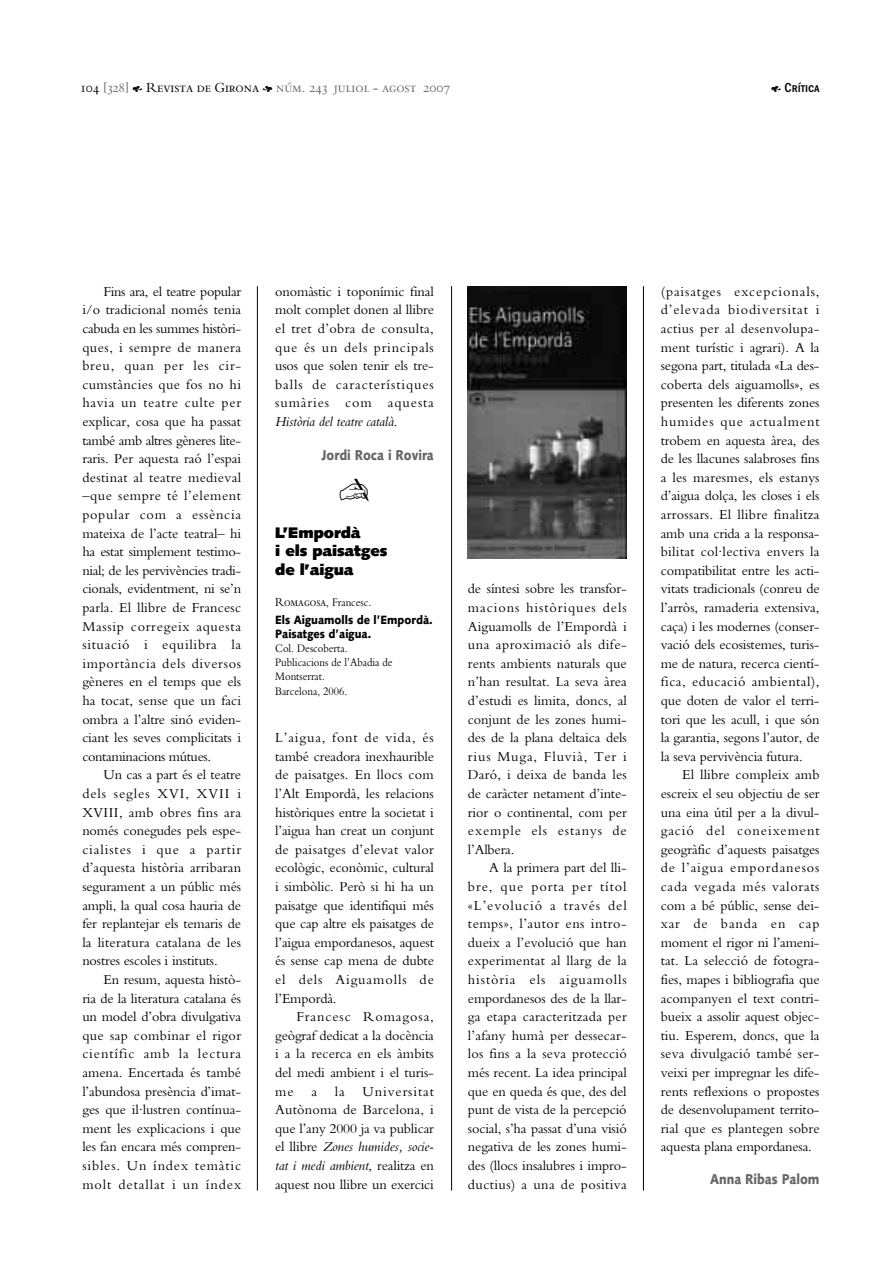
<style>
.page{position:relative;width:893px;height:1263px;background:#fff}
.page>*{position:absolute;margin:0;border:0;box-sizing:border-box;transform-origin:0 0}
.t1{font:900 15.3px/18.6px "Syntax";color:#000}
.t2{font:14.25px/18.6px "Bembo";letter-spacing:-.01em;color:#000;text-align:justify}
.t3{font:900 14.25px "Syntax";color:#666;scale:.85 1}
.t4{font:13.5px "Bergamo Sm Caps";color:#666}
.t5{font:700 13.5px "Franklin Gothic Cond Sm Caps";color:#000}
.t6{font:12px/14.4px "Bembo";color:#000;scale:.9 1}
.t7{font:900 12px/14.4px "Syntax";color:#000;scale:.9 1}
.s1{color:#000}
.s2{font-family:"Botanical";color:#000}
.s3{font-family:"Botanical";font-weight:400}
.s4{font-style:italic}
.s5{font-family:"Bergamo Sm Caps"}
</style>
<div class="page">
<hr style="left:451px;top:286px;width:1px;height:905px;background:#000">
<hr style="left:257px;top:286px;width:1px;height:905px;background:#000">
<hr style="left:643px;top:286px;width:1px;height:905px;background:#000">
<img style="left:467px;top:286px;width:159px;height:272px">
<p class="t4" style="left:81px;top:80px;width:371px"><span class="s1">104</span> [328] <span class="s2">E</span> <span class="s1">Revista de Girona</span> <span class="s2">F</span> núm. 243 juliol - agost 2007</p>
<p class="t5" style="left:771px;top:80px;width:50px"><span class="s3">E</span> Crítica</p>
<p class="t2" style="left:82px;top:283px;width:160px;text-indent:21px">Fins ara, el teatre popular i/o tradicional només tenia cabuda en les summes històri&shy;ques, i sempre de manera breu, quan per les cir&shy;cumstàncies que fos no hi havia un teatre culte per explicar, cosa que ha passat també amb altres gèneres lite&shy;raris. Per aquesta raó l’espai destinat al teatre medieval –que sempre té l’element popular com a essència mateixa de l’acte teatral– hi ha estat simplement testimo&shy;nial; de les pervivències tradi&shy;cionals, evidentment, ni se’n parla. El llibre de Francesc Massip corregeix aquesta situació i equilibra la importància dels diversos gèneres en el temps que els ha tocat, sense que un faci ombra a l’altre sinó eviden&shy;ciant les seves complicitats i contaminacions mútues.</p>
<p class="t2" style="left:82px;top:767px;width:160px;text-indent:21px">Un cas a part és el teatre dels segles XVI, XVII i XVIII, amb obres fins ara només conegudes pels espe&shy;cialistes i que a partir d’aquesta història arribaran segurament a un públic més ampli, la qual cosa hauria de fer replantejar els temaris de la literatura catalana de les nostres escoles i instituts.</p>
<p class="t2" style="left:82px;top:972px;width:160px;text-indent:21px">En resum, aquesta histò&shy;ria de la literatura catalana és un model d’obra divulgativa que sap combinar el rigor científic amb la lectura amena. Encertada és també l’abundosa presència d’imat&shy;ges que il·lustren contínua&shy;ment les explicacions i que les fan encara més compren&shy;sibles. Un índex temàtic molt detallat i un índex</p>
<p class="t2" style="left:275px;top:283px;width:160px">onomàstic i toponímic final molt complet donen al llibre el tret d’obra de consulta, que és un dels principals usos que solen tenir els tre&shy;balls de característiques sumàries com aquesta <span class="s4">Història del teatre català</span>.</p>
<p class="t3" style="left:321px;top:449px;width:134px">Jordi Roca i Rovira</p>
<p class="t1" style="left:275px;top:524px;width:114px">L’Empordà<br>i els paisatges de l’aigua</p>
<p class="t6" style="left:275px;top:596px;width:108px"><span class="s5">Romagosa</span>, Francesc.</p>
<p class="t7" style="left:275px;top:614px;width:177px">Els Aiguamolls de l’Empordà.<br>Paisatges d’aigua.</p>
<p class="t6" style="left:275px;top:642px;width:132px">Col. Descoberta.<br>Publicacions de l’Abadia de<br>Montserrat.<br>Barcelona, 2006.</p>
<p class="t2" style="left:275px;top:730px;width:160px">L’aigua, font de vida, és també creadora inexhaurible de paisatges. En llocs com l’Alt Empordà, les relacions històriques entre la societat i l’aigua han creat un conjunt de paisatges d’elevat valor ecològic, econòmic, cultural i simbòlic. Però si hi ha un paisatge que identifiqui més que cap altre els paisatges de l’aigua empordanesos, aquest és sense cap mena de dubte el dels Aiguamolls de l’Empordà.</p>
<p class="t2" style="left:275px;top:1009px;width:160px;text-indent:21px">Francesc Romagosa, geògraf dedicat a la docència i a la recerca en els àmbits del medi ambient i el turis&shy;me a la Universitat Autònoma de Barcelona, i que l’any 2000 ja va publicar el llibre <span class="s4">Zones humides, socie&shy;tat i medi ambient</span>, realitza en aquest nou llibre un exercici</p>
<p class="t2" style="left:468px;top:581px;width:160px">de síntesi sobre les transfor&shy;macions històriques dels Aiguamolls de l’Empordà i una aproximació als dife&shy;rents ambients naturals que n’han resultat. La seva àrea d’estudi es limita, doncs, al conjunt de les zones humi&shy;des de la plana deltaica dels rius Muga, Fluvià, Ter i Daró, i deixa de banda les de caràcter netament d’inte&shy;rior o continental, com per exemple els estanys de l’Albera.</p>
<p class="t2" style="left:468px;top:860px;width:160px;text-indent:21px">A la primera part del lli&shy;bre, que porta per títol «L’evolució a través del temps», l’autor ens intro&shy;dueix a l’evolució que han experimentat al llarg de la història els aiguamolls empordanesos des de la llar&shy;ga etapa caracteritzada per l’afany humà per dessecar&shy;los fins a la seva protecció més recent. La idea principal que en queda és que, des del punt de vista de la percepció social, s’ha passat d’una visió negativa de les zones humi&shy;des (llocs insalubres i impro&shy;ductius) a una de positiva</p>
<p class="t2" style="left:660px;top:283px;width:160px">(paisatges excepcionals, d’elevada biodiversitat i actius per al desenvolupa&shy;ment turístic i agrari). A la segona part, titulada «La des&shy;coberta dels aiguamolls», es presenten les diferents zones humides que actualment trobem en aquesta àrea, des de les llacunes salabroses fins a les maresmes, els estanys d’aigua dolça, les closes i els arrossars. El llibre finalitza amb una crida a la responsa&shy;bilitat col·lectiva envers la compatibilitat entre les acti&shy;vitats tradicionals (conreu de l’arròs, ramaderia extensiva, caça) i les modernes (conser&shy;vació dels ecosistemes, turis&shy;me de natura, recerca cientí&shy;fica, educació ambiental), que doten de valor el terri&shy;tori que les acull, i que són la garantia, segons l’autor, de la seva pervivència futura.</p>
<p class="t2" style="left:660px;top:767px;width:160px;text-indent:21px">El llibre compleix amb escreix el seu objectiu de ser una eina útil per a la divul&shy;gació del coneixement geogràfic d’aquests paisatges de l’aigua empordanesos cada vegada més valorats com a bé públic, sense dei&shy;xar de banda en cap moment el rigor ni l’ameni&shy;tat. La selecció de fotogra&shy;fies, mapes i bibliografia que acompanyen el text contri&shy;bueix a assolir aquest objec&shy;tiu. Esperem, doncs, que la seva divulgació també ser&shy;veixi per impregnar les dife&shy;rents reflexions o propostes de desenvolupament territo&shy;rial que es plantegen sobre aquesta plana empordanesa.</p>
<p class="t3" style="left:710px;top:1173px;width:130px">Anna Ribas Palom</p>
</div>
